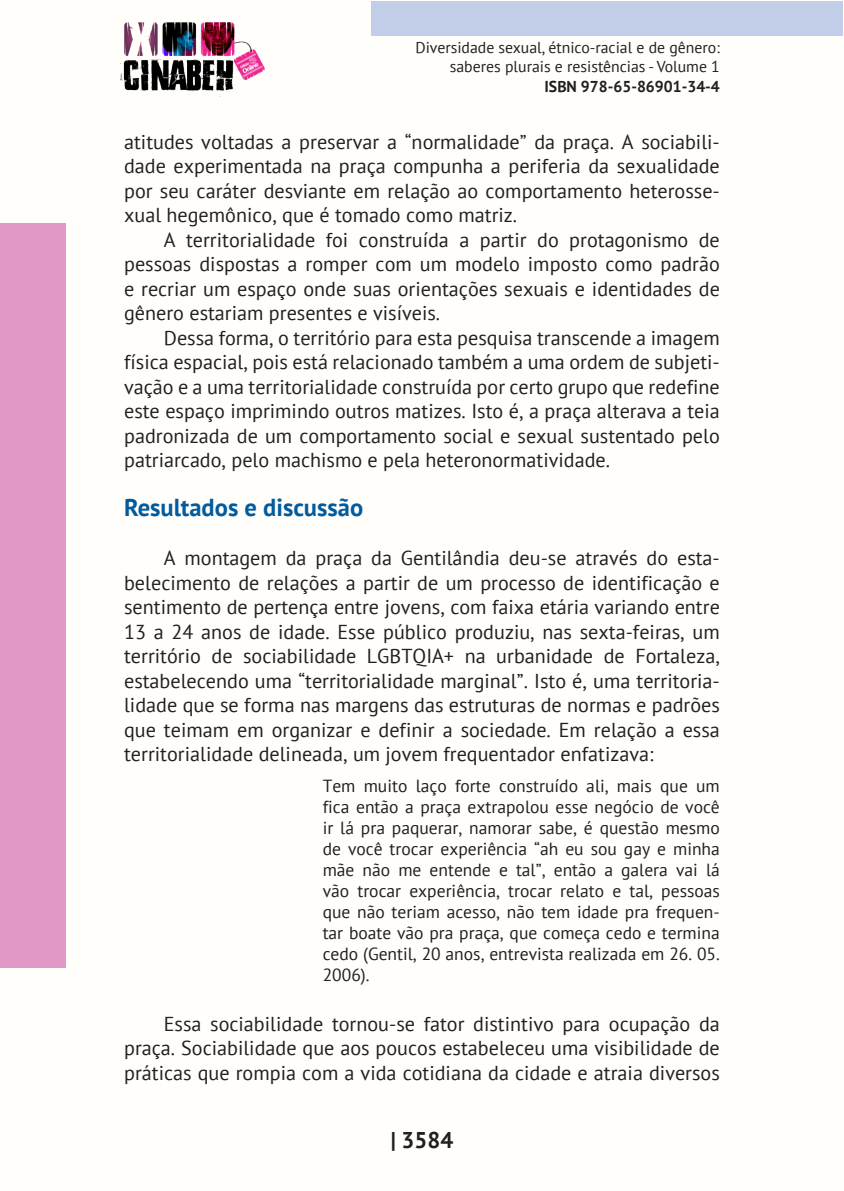
<style>
.page{position:relative;width:844px;height:1191px;background:#fff}
.page>*{position:absolute;margin:0;border:0;box-sizing:border-box;transform-origin:0 0}
._9_SUBTÍTULOS{font:700 24.5px "PT Sans";color:#015b9e}
.t1{font:700 22.75px "PT Sans";color:#231f20}
._8_CORPO{font:20.12px/24.5px "PT Sans";color:#231f20;text-align:justify}
._10_CITACAO{font:17.5px/21px "PT Sans";color:#231f20;text-align:justify}
.t2{font:15.75px/18.9px "PT Sans";color:#231f20;text-align:right}
.t3{font:700 15.75px "PT Sans";color:#231f20}
</style>
<div class="page">
<div style="left:0;top:0;width:843px;height:1191px;background:#fffefa"></div>
<div style="left:371px;top:1px;width:471px;height:35px;background:#c2cde7"></div>
<div style="left:0;top:223px;width:65px;height:744px;background:#e198c7"></div>
<img style="left:120px;top:22px;width:144px;height:75px">
<p class="t2" style="left:415px;top:38px;width:306px">Diversidade sexual, étnico-racial e de gênero: saberes plurais e resistências - Volume 1</p>
<p class="t3" style="left:544px;top:76px;width:177px">ISBN 978-65-86901-34-4</p>
<p class="_8_CORPO" style="left:124px;top:129px;width:597px">atitudes voltadas a preservar a “normalidade” da praça. A sociabili&shy;dade experimentada na praça compunha a periferia da sexualidade por seu caráter desviante em relação ao comportamento heterosse&shy;xual hegemônico, que é tomado como matriz.</p>
<p class="_8_CORPO" style="left:124px;top:227px;width:597px;text-indent:40px">A territorialidade foi construída a partir do protagonismo de pessoas dispostas a romper com um modelo imposto como padrão e recriar um espaço onde suas orientações sexuais e identidades de gênero estariam presentes e visíveis.</p>
<p class="_8_CORPO" style="left:124px;top:325px;width:597px;text-indent:40px">Dessa forma, o território para esta pesquisa transcende a imagem física espacial, pois está relacionado também a uma ordem de subjeti&shy;vação e a uma territorialidade construída por certo grupo que redefine este espaço imprimindo outros matizes. Isto é, a praça alterava a teia padronizada de um comportamento social e sexual sustentado pelo patriarcado, pelo machismo e pela heteronormatividade.</p>
<p class="_9_SUBTÍTULOS" style="left:124px;top:491px;width:240px">Resultados e discussão</p>
<p class="_8_CORPO" style="left:124px;top:545px;width:597px;text-indent:40px">A montagem da praça da Gentilândia deu-se através do esta&shy;belecimento de relações a partir de um processo de identificação e sentimento de pertença entre jovens, com faixa etária variando entre 13 a 24 anos de idade. Esse público produziu, nas sexta-feiras, um território de sociabilidade LGBTQIA+ na urbanidade de Fortaleza, estabelecendo uma “territorialidade marginal”. Isto é, uma territoria&shy;lidade que se forma nas margens das estruturas de normas e padrões que teimam em organizar e definir a sociedade. Em relação a essa territorialidade delineada, um jovem frequentador enfatizava:</p>
<p class="_10_CITACAO" style="left:322px;top:775px;width:398px">Tem muito laço forte construído ali, mais que um fica então a praça extrapolou esse negócio de você ir lá pra paquerar, namorar sabe, é questão mesmo de você trocar experiência “ah eu sou gay e minha mãe não me entende e tal”, então a galera vai lá vão trocar experiência, trocar relato e tal, pessoas que não teriam acesso, não tem idade pra frequen&shy;tar boate vão pra praça, que começa cedo e termina cedo (Gentil, 20 anos, entrevista realizada em 26. 05.<br>2006).</p>
<p class="_8_CORPO" style="left:124px;top:1011px;width:597px;text-indent:40px">Essa sociabilidade tornou-se fator distintivo para ocupação da praça. Sociabilidade que aos poucos estabeleceu uma visibilidade de práticas que rompia com a vida cotidiana da cidade e atraia diversos</p>
<p class="t1" style="left:390px;top:1125px;width:64px">| 3584</p>
</div>
